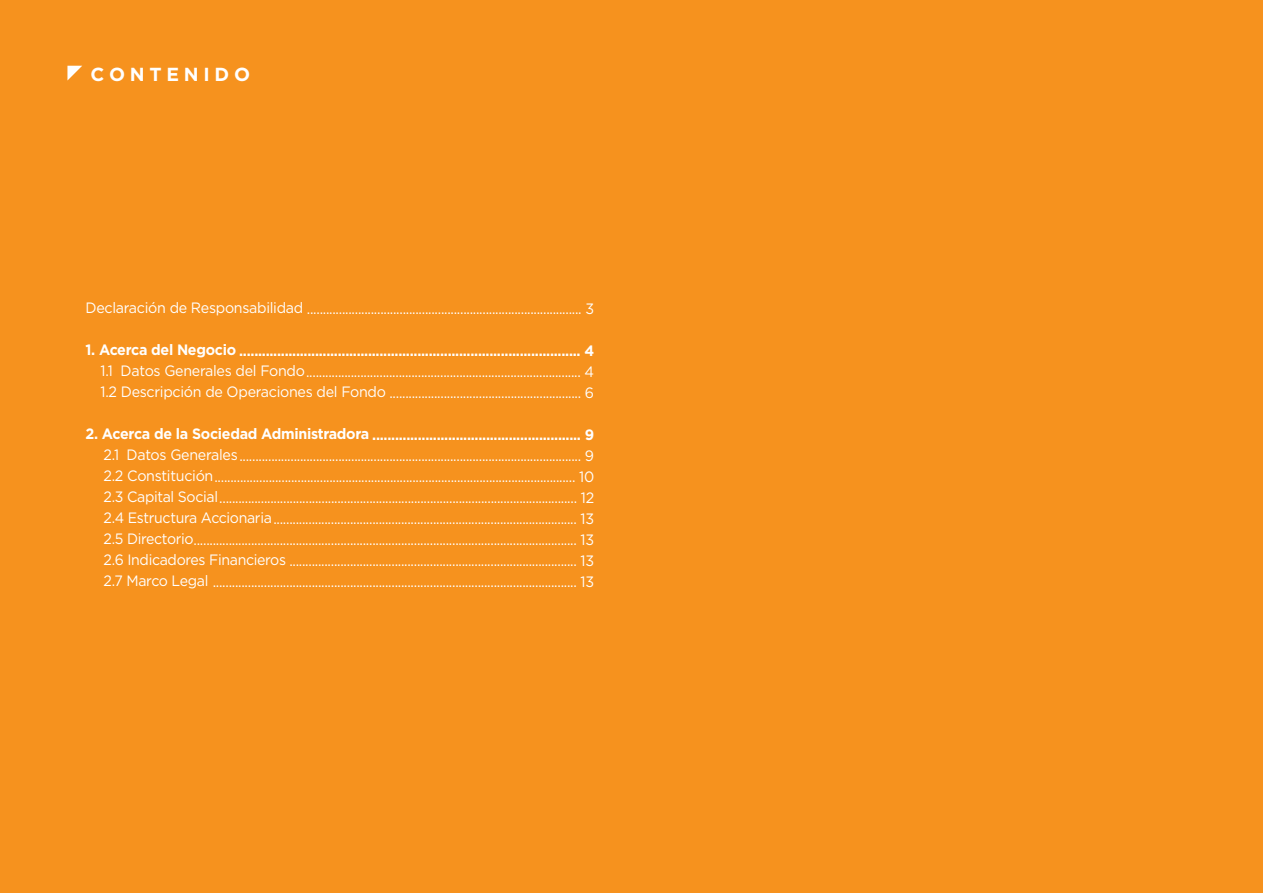
<style>
.page{position:relative;width:1263px;height:893px;background:#f6921e}
.page>*{position:absolute;margin:0;border:0;box-sizing:border-box;transform-origin:0 0}
.t1{font:700 18.9px "Gotham";letter-spacing:.25em;color:#fff}
.t2{font:15px/21px "Gotham";letter-spacing:-.02em;color:#fff;text-align:justify;scale:.94 1}
.t3{font:15px/21px "Gotham";letter-spacing:-.02em;color:#fff;scale:.95 1}
.t4{font:700 15px "Gotham";letter-spacing:-.02em;color:#fff;scale:.95 1}
</style>
<div class="page">
<svg style="left:67px;top:66px;width:15px;height:15px"></svg>
<p class="t1" style="left:90px;top:61px;width:161px">CONTENIDO</p>
<p class="t3" style="left:86px;top:298px;width:537px">Declaración de Responsabilidad ...................................................................................... 3</p>
<p class="t4" style="left:86px;top:341px;width:537px">1. Acerca del Negocio .......................................................................................... 4</p>
<p class="t3" style="left:101px;top:361px;width:521px">1.1 Datos Generales del Fondo...................................................................................... 4<br>1.2 Descripción de Operaciones del Fondo ............................................................ 6</p>
<p class="t4" style="left:86px;top:425px;width:537px">2. Acerca de la Sociedad Administradora ....................................................... 9</p>
<p class="t2" style="left:104px;top:445px;width:523px">2.1 Datos Generales........................................................................................................... 9<br>2.2 Constitución................................................................................................................. 10<br>2.3 Capital Social................................................................................................................ 12<br>2.4 Estructura Accionaria............................................................................................... 13<br>2.5 Directorio........................................................................................................................ 13<br>2.6 Indicadores Financieros .......................................................................................... 13<br>2.7 Marco Legal .................................................................................................................. 13</p>
</div>
